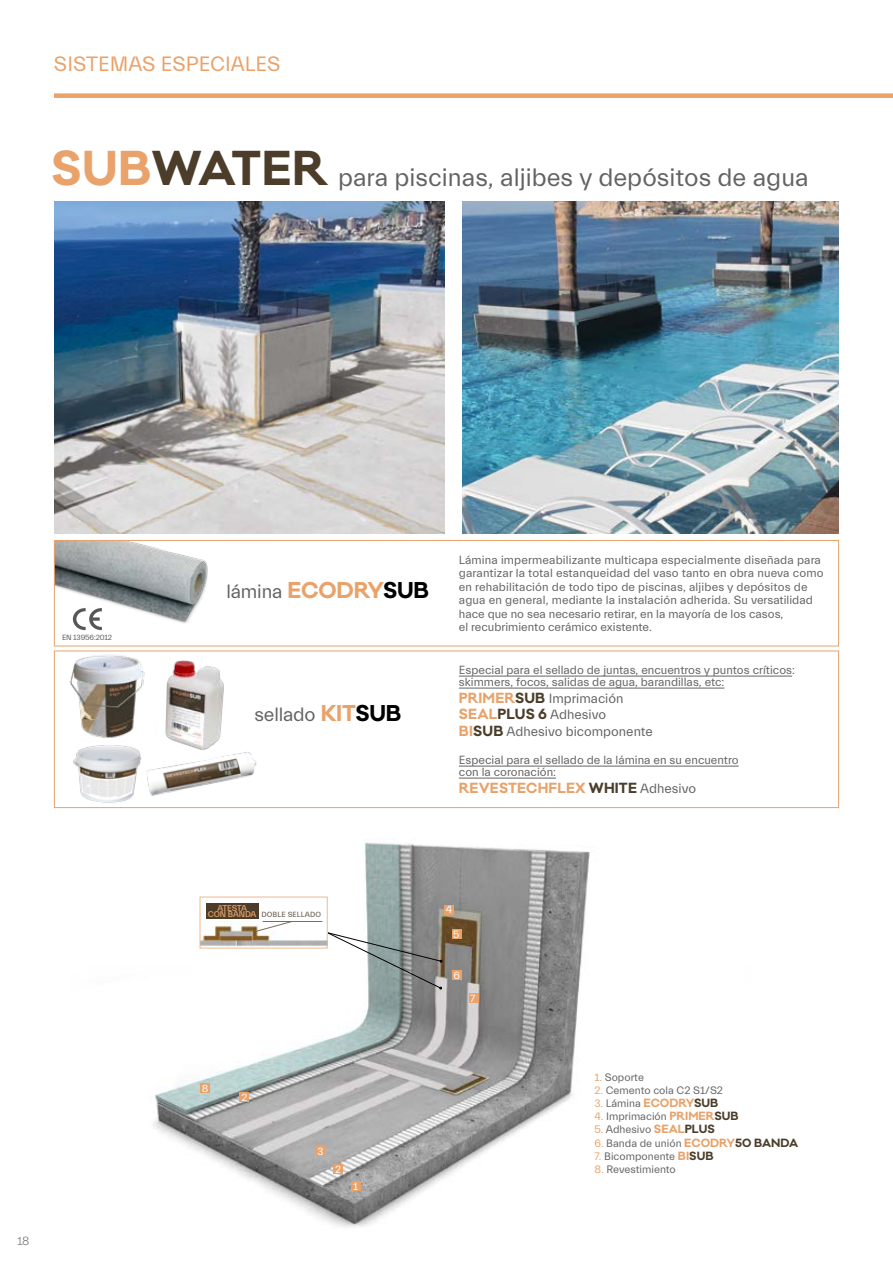
<style>
.page{position:relative;width:893px;height:1263px;background:#fff}
.page>*{position:absolute;margin:0;border:0;box-sizing:border-box;transform-origin:0 0}
.t1{font:700 45px "Galano Classic";letter-spacing:.01em;color:#4b3d2a}
.t2{font:25.5px "Everett";color:#646363}
.t3{font:21px "Everett";color:#e8a26a}
.t4{font:19.5px "Everett";letter-spacing:-.01em;color:#646363}
.t5{font:13.5px/16.5px "Everett";color:#646363}
.t6{font:700 13.5px "Galano Classic";letter-spacing:.01em;color:#e8a26a}
.t7{font:12px/13.5px "Everett";color:#646363}
.t8{font:300 12px "Everett";color:#646363}
.t9{font:10.95px "Everett";color:#646363}
.t10{font:10.5px "Everett";color:#fff}
.t11{font:500 8.55px/6.9px "Everett";letter-spacing:-.02em;color:#e8a26a;text-align:center}
.t12{font:7.65px "Everett";letter-spacing:-.02em;color:#575756}
.t13{font:500 7.65px "Everett";letter-spacing:.01em;color:#786e60}
.s1{color:#e8a26a}
.s2{font-family:"Galano Classic";font-weight:700;font-size:21px;color:#e8a26a}
.s3{font-family:"Galano Classic";font-weight:700;font-size:21px;color:#000}
.s4{font-family:"Galano Classic";font-weight:700;color:#e8a26a}
.s5{font-family:"Galano Classic";font-weight:700;color:#4b3d2a}
.s6{color:#4b3d2a}
.s7{font-family:"Everett";font-weight:400;color:#646363}
</style>
<div class="page">
<img style="left:153px;top:842px;width:438px;height:385px">
<hr style="left:459px;top:676px;width:333px;height:1px;background:#646363">
<hr style="left:459px;top:688px;width:265px;height:1px;background:#646363">
<hr style="left:459px;top:766px;width:280px;height:1px;background:#646363">
<hr style="left:459px;top:778px;width:97px;height:1px;background:#646363">
<svg style="left:318px;top:928px;width:125px;height:62px"></svg>
<img style="left:463px;top:202px;width:376px;height:332px">
<img style="left:54px;top:202px;width:390px;height:332px">
<img style="left:56px;top:542px;width:152px;height:89px">
<div style="left:54px;top:540px;width:785px;height:106px;border:1px solid #e8a26a"></div>
<div style="left:54px;top:651px;width:785px;height:157px;border:1px solid #e8a26a"></div>
<div style="left:54px;top:93px;width:839px;height:5px;background:#e8a26a"></div>
<div style="left:444px;top:904px;width:10px;height:10px;background:#e8a26a"></div>
<div style="left:452px;top:970px;width:10px;height:10px;background:#e8a26a"></div>
<div style="left:452px;top:929px;width:10px;height:10px;background:#e8a26a"></div>
<div style="left:469px;top:993px;width:10px;height:10px;background:#e8a26a"></div>
<div style="left:200px;top:1083px;width:10px;height:10px;background:#e8a26a"></div>
<div style="left:316px;top:1146px;width:10px;height:10px;background:#e8a26a"></div>
<div style="left:239px;top:1092px;width:10px;height:10px;background:#e8a26a"></div>
<div style="left:333px;top:1164px;width:10px;height:10px;background:#e8a26a"></div>
<div style="left:351px;top:1181px;width:10px;height:10px;background:#e8a26a"></div>
<img style="left:53px;top:743px;width:117px;height:66px">
<img style="left:202px;top:899px;width:123px;height:47px">
<div style="left:200px;top:897px;width:127px;height:51px;border:1px solid #eeba8f"></div>
<div style="left:206px;top:903px;width:52px;height:16px;background:#4b3d2a"></div>
<hr style="left:263px;top:921px;width:59px;height:1px;background:#786e60">
<svg style="left:255px;top:921px;width:37px;height:11px"></svg>
<img style="left:145px;top:760px;width:112px;height:42px">
<img style="left:140px;top:646px;width:114px;height:116px">
<img style="left:53px;top:646px;width:112px;height:97px">
<h3 class="t3" style="left:54px;top:53px;width:228px">SISTEMAS ESPECIALES</h3>
<h1 class="t1" style="left:51px;top:138px;width:278px"><span class="s1">SUB</span>WATER</h1>
<h2 class="t2" style="left:338px;top:164px;width:472px">para piscinas, aljibes y depósitos de agua</h2>
<p class="t12" style="left:62px;top:633px;width:52px">EN 13956:2012</p>
<p class="t8" style="left:17px;top:1234px;width:14px">18</p>
<h3 class="t4" style="left:226px;top:581px;width:204px">lámina <span class="s2">ECODRY</span><span class="s3">SUB</span></h3>
<h3 class="t4" style="left:254px;top:704px;width:148px">sellado <span class="s2">KIT</span><span class="s3">SUB</span></h3>
<p class="t7" style="left:459px;top:553px;width:366px">Lámina impermeabilizante multicapa especialmente diseñada para garantizar la total estanqueidad del vaso tanto en obra nueva como en rehabilitación de todo tipo de piscinas, aljibes y depósitos de agua en general, mediante la instalación adherida. Su versatilidad hace que no sea necesario retirar, en la mayoría de los casos,<br>el recubrimiento cerámico existente.</p>
<p class="t7" style="left:459px;top:664px;width:337px;line-height:12px">Especial para el sellado de juntas, encuentros y puntos críticos: skimmers, focos, salidas de agua, barandillas, etc:</p>
<p class="t5" style="left:459px;top:690px;width:195px"><span class="s4">PRIMER</span><span class="s5">SUB</span> Imprimación<br><span class="s4">SEAL</span><span class="s5">PLUS 6</span> Adhesivo<br><span class="s4">BI</span><span class="s5">SUB</span> Adhesivo bicomponente</p>
<p class="t7" style="left:459px;top:754px;width:281px;line-height:12px">Especial para el sellado de la lámina en su encuentro con la coronación:</p>
<p class="t6" style="left:459px;top:779px;width:239px">REVESTECHFLEX <span class="s6">WHITE</span> <span class="s7">Adhesivo</span></p>
<p class="t11" style="left:208px;top:904px;width:50px">ATESTA<br>CON BANDA</p>
<p class="t13" style="left:261px;top:911px;width:61px">DOBLE SELLADO</p>
<p class="t10" style="left:202px;top:1083px;width:8px">8</p>
<p class="t10" style="left:242px;top:1091px;width:7px">2</p>
<p class="t10" style="left:317px;top:1145px;width:8px">3</p>
<p class="t10" style="left:335px;top:1164px;width:7px">2</p>
<p class="t10" style="left:353px;top:1181px;width:6px">1</p>
<p class="t10" style="left:446px;top:904px;width:8px">4</p>
<p class="t10" style="left:453px;top:929px;width:8px">5</p>
<p class="t10" style="left:454px;top:970px;width:8px">6</p>
<p class="t10" style="left:470px;top:992px;width:7px">7</p>
<p class="t9" style="left:594px;top:1071px;width:51px"><span class="s1">1.</span> Soporte</p>
<p class="t9" style="left:594px;top:1084px;width:130px"><span class="s1">2.</span> Cemento cola C2 S1/S2</p>
<p class="t9" style="left:594px;top:1097px;width:125px"><span class="s1">3.</span> Lámina <span class="s4">ECODRY</span><span class="s5">SUB</span></p>
<p class="t9" style="left:594px;top:1110px;width:146px"><span class="s1">4.</span> Imprimación <span class="s4">PRIMER</span><span class="s5">SUB</span></p>
<p class="t9" style="left:594px;top:1124px;width:122px"><span class="s1">5.</span> Adhesivo <span class="s4">SEAL</span><span class="s5">PLUS</span></p>
<p class="t9" style="left:594px;top:1137px;width:205px"><span class="s1">6.</span> Banda de unión <span class="s4">ECODRY</span><span class="s5">50 BANDA</span></p>
<p class="t9" style="left:594px;top:1150px;width:121px"><span class="s1">7.</span> Bicomponente <span class="s4">BI</span><span class="s5">SUB</span></p>
<p class="t9" style="left:594px;top:1163px;width:83px"><span class="s1">8.</span> Revestimiento</p>
</div>
